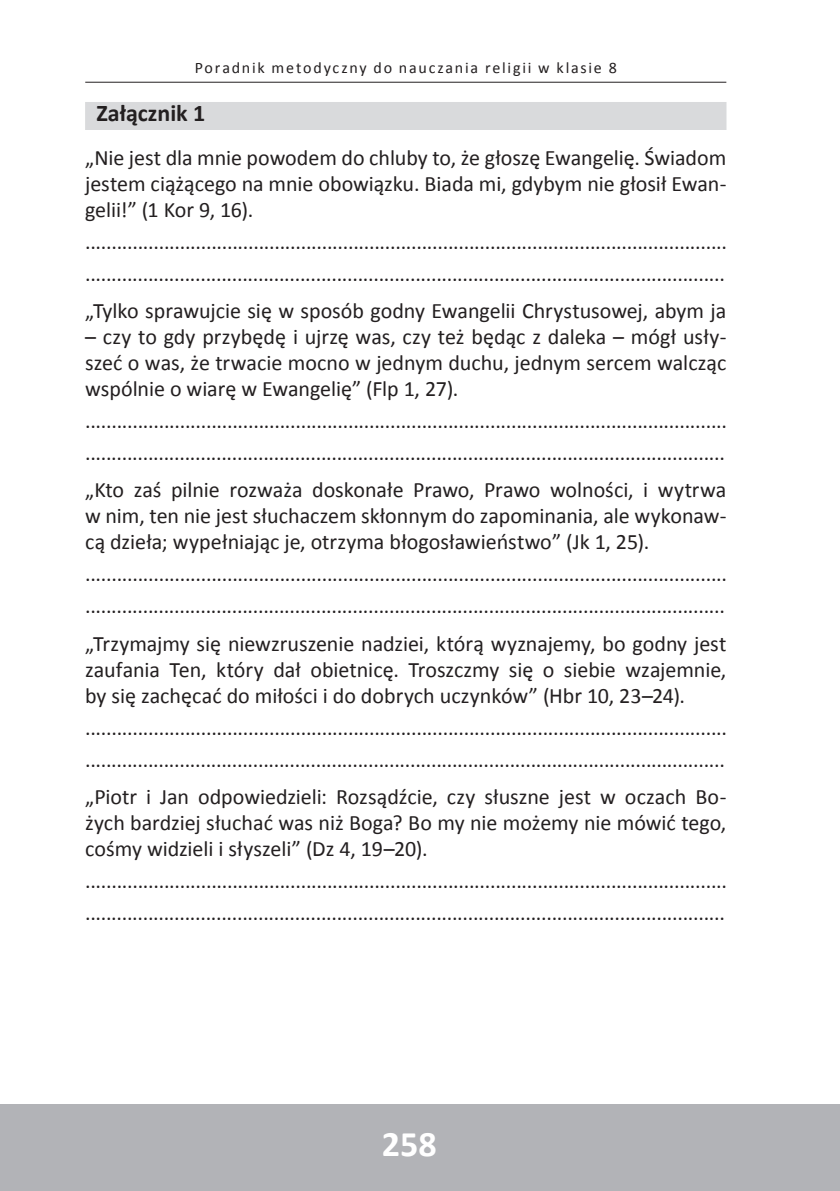
<style>
.page{position:relative;width:840px;height:1191px;background:#fff}
.page>*{position:absolute;margin:0;border:0;box-sizing:border-box;transform-origin:0 0}
.t1{font:700 36px "Calibri";color:#fff}
.t2{font:700 24px "Calibri";color:#231f20}
.t3{font:22px/26px "Calibri";color:#231f20;text-align:justify}
.t4{font:16px "Calibri";letter-spacing:.11em;color:#231f20}
</style>
<div class="page">
<div style="left:0;top:1104px;width:839px;height:87px;background:#b2b3b7"></div>
<hr style="left:85px;top:82px;width:641px;height:1px;background:#231f20">
<div style="left:85px;top:102px;width:641px;height:28px;background:#d9dadc"></div>
<p class="t4" style="left:194px;top:58px;width:423px">Poradnik metodyczny do nauczania religii w klasie 8</p>
<p class="t2" style="left:96px;top:98px;width:110px">Załącznik 1</p>
<p class="t3" style="left:85px;top:144px;width:642px">„Nie jest dla mnie powodem do chluby to, że głoszę Ewangelię. Świadom jestem ciążącego na mnie obowiązku. Biada mi, gdybym nie głosił Ewan&shy;gelii!” (1 Kor 9, 16).</p>
<p class="t3" style="left:85px;top:225px;width:643px;line-height:32px">.......................................................................................................................... ..........................................................................................................................</p>
<p class="t3" style="left:85px;top:298px;width:642px">„Tylko sprawujcie się w sposób godny Ewangelii Chrystusowej, abym ja</p>
<p class="t3" style="left:85px;top:324px;width:642px">– czy to gdy przybędę i ujrzę was, czy też będąc z daleka – mógł usły&shy;szeć o was, że trwacie mocno w jednym duchu, jednym sercem walcząc wspólnie o wiarę w Ewangelię” (Flp 1, 27).</p>
<p class="t3" style="left:85px;top:405px;width:643px;line-height:32px">.......................................................................................................................... ..........................................................................................................................</p>
<p class="t3" style="left:85px;top:477px;width:642px">„Kto zaś pilnie rozważa doskonałe Prawo, Prawo wolności, i wytrwa w nim, ten nie jest słuchaczem skłonnym do zapominania, ale wykonaw&shy;cą dzieła; wypełniając je, otrzyma błogosławieństwo” (Jk 1, 25).</p>
<p class="t3" style="left:85px;top:558px;width:643px;line-height:32px">.......................................................................................................................... ..........................................................................................................................</p>
<p class="t3" style="left:85px;top:630px;width:642px">„Trzymajmy się niewzruszenie nadziei, którą wyznajemy, bo godny jest zaufania Ten, który dał obietnicę. Troszczmy się o siebie wzajemnie, by się zachęcać do miłości i do dobrych uczynków” (Hbr 10, 23–24).</p>
<p class="t3" style="left:85px;top:711px;width:643px;line-height:32px">.......................................................................................................................... ..........................................................................................................................</p>
<p class="t3" style="left:85px;top:784px;width:642px">„Piotr i Jan odpowiedzieli: Rozsądźcie, czy słuszne jest w oczach Bo&shy;żych bardziej słuchać was niż Boga? Bo my nie możemy nie mówić tego, cośmy widzieli i słyszeli” (Dz 4, 19–20).</p>
<p class="t3" style="left:85px;top:865px;width:643px;line-height:32px">.......................................................................................................................... ..........................................................................................................................</p>
<h1 class="t1" style="left:382px;top:1120px;width:56px">258</h1>
</div>
